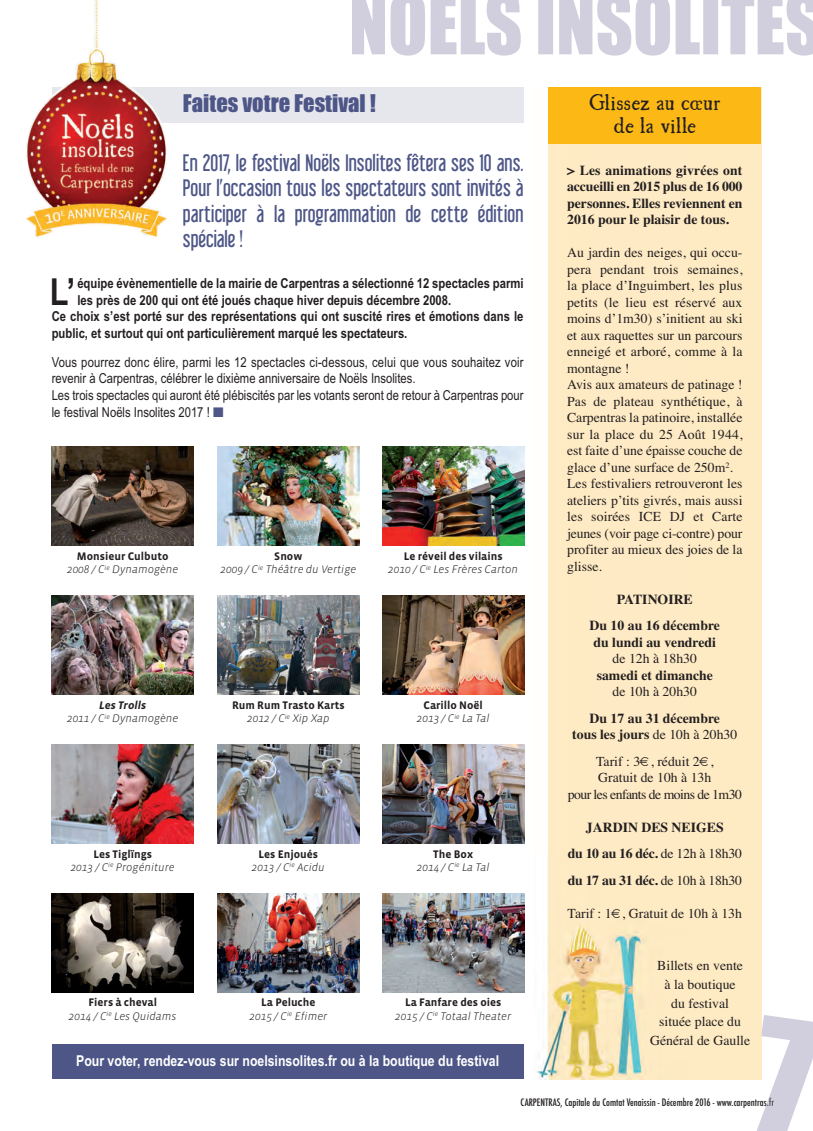
<style>
.page{position:relative;width:813px;height:1131px;background:#fff}
.page>*{position:absolute;margin:0;border:0;box-sizing:border-box;transform-origin:0 0}
.t1{font:700 37.5px "Arial Narrow";color:#231f20}
.t2{font:22.5px "Impact";color:#4d5687}
.t3{font:21.25px/25.5px "Libel Suit";letter-spacing:.01em;color:#4d5687;text-align:justify}
.t4{font:20px/22.5px "Ugly Qua";letter-spacing:.015em;color:#231f20;text-align:center}
.t5{font:700 15px "Arial Narrow";color:#fff}
.t6{font:13.75px/16.5px "Times";color:#231f20}
.t7{font:700 13.75px/16.5px "Times";color:#231f20;text-align:center}
.t8{font:700 13.75px "Arial Narrow";color:#231f20}
.t9{font:13.75px/16.6px "Arial Narrow";color:#231f20}
.t10{font:13.75px/16.5px "Times";letter-spacing:-.04em;color:#231f20;text-align:center}
.t11{font:italic 300 11.25px/13.5px "Vista Sans";color:#231f20;text-align:center}
.t12{font:700 11.25px/13.5px "Vista Sans";color:#231f20;text-align:center}
.t13{font:500 condensed 10px "Futura";color:#231f20}
.s1{font-weight:400}
.s2{color:#4d5687}
.s3{font-weight:700;font-style:normal}
.s4{font-weight:700}
.s5{font-weight:300;font-style:italic}
</style>
<div class="page">
<img style="left:26px;top:0;width:786px;height:1131px">
<h2 class="t2" style="left:183px;top:92px;width:194px">Faites votre Festival !</h2>
<h3 class="t4" style="left:588px;top:91px;width:133px">Glissez au cœur de la ville</h3>
<h3 class="t3" style="left:183px;top:150px;width:342px">En 2017, le festival Noëls Insolites fêtera ses 10 ans.<br>Pour l’occasion tous les spectateurs sont invités à participer à la programmation de cette édition spéciale !</h3>
<p class="t7" style="left:566px;top:162px;width:177px;text-align:justify">&gt; Les animations givrées ont accueilli en 2015 plus de 16 000 personnes. Elles reviennent en 2016 pour le plaisir de tous.</p>
<p class="t6" style="left:566px;top:244px;width:177px">Au jardin des neiges, qui occu&shy;pera pendant trois semaines, la place d’Inguimbert, les plus petits (le lieu est réservé aux moins d’1m30) s’initient au ski et aux raquettes sur un parcours enneigé et arboré, comme à la montagne !<br>Avis aux amateurs de patinage !<br>Pas de plateau synthétique, à<br>Carpentras la patinoire, installée sur la place du 25 Août 1944, est faite d’une épaisse couche de glace d’une surface de 250m<sup>2</sup>.<br>Les festivaliers retrouveront les ateliers p’tits givrés, mais aussi les soirées ICE DJ et Carte jeunes (voir page ci-contre) pour profiter au mieux des joies de la glisse.</p>
<p class="t7" style="left:589px;top:586px;width:132px;line-height:26.5px">PATINOIRE<br>Du 10 au 16 décembre</p>
<p class="t7" style="left:593px;top:634px;width:124px">du lundi au vendredi</p>
<p class="t6" style="left:612px;top:650px;width:86px">de 12h à 18h30</p>
<p class="t7" style="left:596px;top:667px;width:118px">samedi et dimanche</p>
<p class="t6" style="left:612px;top:683px;width:86px">de 10h à 20h30</p>
<p class="t7" style="left:572px;top:710px;width:166px">Du 17 au 31 décembre<br>tous les jours <span class="s1">de 10h à 20h30</span></p>
<p class="t10" style="left:567px;top:753px;width:176px">Tarif : 3€, réduit 2€,<br>Gratuit de 10h à 13h<br>pour les enfants de moins de 1m30</p>
<p class="t7" style="left:567px;top:814px;width:175px;line-height:26.5px">JARDIN DES NEIGES<br>du 10 au 16 déc. <span class="s1">de 12h à 18h30 </span>du 17 au 31 déc. <span class="s1">de 10h à 18h30</span></p>
<p class="t6" style="left:567px;top:905px;width:176px">Tarif : 1€, Gratuit de 10h à 13h</p>
<h1 class="t1" style="left:50px;top:270px;width:27px">L’</h1>
<p class="t8" style="left:77px;top:276px;width:447px">équipe évènementielle de la mairie de Carpentras a sélectionné 12 spectacles parmi</p>
<p class="t8" style="left:77px;top:292px;width:375px">les près de 200 qui ont été joués chaque hiver depuis décembre 2008.</p>
<p class="t8" style="left:52px;top:309px;width:473px">Ce choix s’est porté sur des représentations qui ont suscité rires et émotions dans le</p>
<p class="t8" style="left:52px;top:325px;width:357px">public, et surtout qui ont particulièrement marqué les spectateurs.</p>
<p class="t9" style="left:52px;top:354px;width:473px">Vous pourrez donc élire, parmi les 12 spectacles ci-dessous, celui que vous souhaitez voir revenir à Carpentras, célébrer le dixième anniversaire de Noëls Insolites.<br>Les trois spectacles qui auront été plébiscités par les votants seront de retour à Carpentras pour le festival Noëls Insolites 2017 ! <span class="s2">■</span></p>
<p class="t11" style="left:67px;top:549px;width:113px"><span class="s3">Monsieur Culbuto<br></span>2008 / C<sup>ie</sup> Dynamogène</p>
<p class="t11" style="left:220px;top:549px;width:137px"><span class="s3">Snow<br></span>2009 / C<sup>ie</sup> Théâtre du Vertige</p>
<p class="t11" style="left:388px;top:549px;width:131px"><span class="s3">Le réveil des vilains<br></span>2010 / C<sup>ie</sup> Les Frères Carton</p>
<p class="t11" style="left:67px;top:698px;width:113px"><span class="s4">Les Trolls<br></span>2011 / C<sup>ie</sup> Dynamogène</p>
<p class="t12" style="left:232px;top:698px;width:114px">Rum Rum Trasto Karts<br><span class="s5">2012 / C</span><sup>ie</sup> <span class="s5">Xip Xap</span></p>
<p class="t12" style="left:416px;top:698px;width:74px">Carillo Noël<br><span class="s5">2013 / C</span><sup>ie</sup> <span class="s5">La Tal</span></p>
<p class="t11" style="left:71px;top:847px;width:105px"><span class="s3">Les Tiglïngs<br></span>2013 / C<sup>ie</sup> Progéniture</p>
<p class="t11" style="left:252px;top:847px;width:74px"><span class="s3">Les Enjoués<br></span>2013 / C<sup>ie</sup> Acidu</p>
<p class="t11" style="left:416px;top:847px;width:74px"><span class="s3">The Box<br></span>2014 / C<sup>ie</sup> La Tal</p>
<p class="t11" style="left:69px;top:996px;width:109px"><span class="s3">Fiers à cheval<br></span>2014 / C<sup>ie</sup> Les Quidams</p>
<p class="t11" style="left:249px;top:996px;width:79px"><span class="s3">La Peluche<br></span>2015 / C<sup>ie</sup> Efimer</p>
<p class="t11" style="left:395px;top:996px;width:117px"><span class="s3">La Fanfare des oies<br></span>2015 / C<sup>ie</sup> Totaal Theater</p>
<p class="t5" style="left:76px;top:1052px;width:424px">Pour voter, rendez-vous sur noelsinsolites.fr ou à la boutique du festival</p>
<p class="t6" style="left:649px;top:956px;width:102px;line-height:18.8px;text-align:center">Billets en vente<br>à la boutique<br>du festival<br>située place du<br>Général de Gaulle</p>
<p class="t13" style="left:520px;top:1097px;width:255px">CARPENTRAS, Capitale du Comtat Venaissin - Décembre 2016 - www.carpentras.fr</p>
</div>
